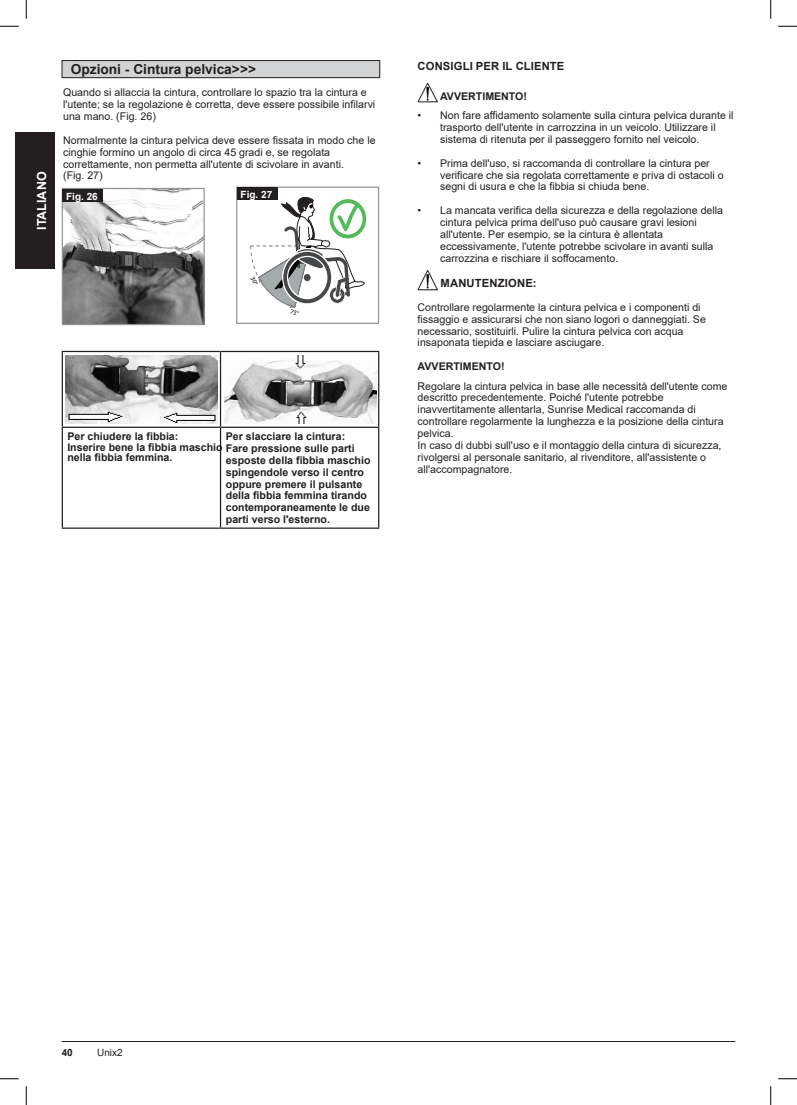
<style>
.page{position:relative;width:797px;height:1105px;background:#fff}
.page>*{position:absolute;margin:0;border:0;box-sizing:border-box;transform-origin:0 0}
.Dummy_Heading_1{font:700 13.75px "Arial";color:#231f20}
.t1{font:700 12.5px "Arial";color:#fff}
.Option_Title{font:700 11.25px "Arial";letter-spacing:.015em;color:#231f20}
.Body_Text{font:10.62px/11.9px "Arial";color:#231f20}
.Body_Text-2{font:700 10.62px/11.9px "Arial";color:#231f20}
.Pa0{font:700 10.62px/10.6px "Arial";color:#231f20}
.Bildnummer{font:700 10px "Arial";color:#fff}
.t2{font:10px "Arial";color:#231f20}
.t3{font:700 10px "Arial";color:#231f20}
</style>
<div class="page">
<div style="left:16px;top:133px;width:39px;height:136px;background:#231f20"></div>
<hr style="left:62px;top:1041px;width:673px;height:1px;background:#231f20">
<img style="left:64px;top:190px;width:139px;height:133px">
<div style="left:62px;top:188px;width:143px;height:137px;border:1px solid #939598"></div>
<div style="left:63px;top:189px;width:40px;height:12px;background:#231f20"></div>
<div style="left:236px;top:187px;width:143px;height:137px;border:1px solid #939598"></div>
<div style="left:237px;top:188px;width:40px;height:12px;background:#231f20"></div>
<hr style="left:62px;top:351px;width:158px;height:1px;background:#231f20">
<hr style="left:62px;top:352px;width:1px;height:75px;background:#231f20">
<hr style="left:220px;top:351px;width:159px;height:1px;background:#231f20">
<hr style="left:220px;top:352px;width:1px;height:75px;background:#231f20">
<hr style="left:378px;top:352px;width:1px;height:75px;background:#231f20">
<hr style="left:62px;top:427px;width:158px;height:1px;background:#231f20">
<hr style="left:62px;top:428px;width:1px;height:99px;background:#231f20">
<hr style="left:220px;top:427px;width:159px;height:1px;background:#231f20">
<hr style="left:220px;top:428px;width:1px;height:99px;background:#231f20">
<hr style="left:378px;top:428px;width:1px;height:99px;background:#231f20">
<hr style="left:62px;top:527px;width:158px;height:2px;background:#231f20">
<hr style="left:220px;top:527px;width:159px;height:2px;background:#231f20">
<img style="left:417px;top:82px;width:20px;height:21px">
<img style="left:417px;top:270px;width:20px;height:20px">
<img style="left:66px;top:355px;width:152px;height:68px">
<img style="left:225px;top:356px;width:151px;height:68px">
<div style="left:62px;top:61px;width:318px;height:17px;background:#d1d2d4"></div>
<div style="left:62px;top:60px;width:318px;height:18px;border:1px solid #231f20"></div>
<svg style="left:0;top:25px;width:19px;height:2px"></svg>
<svg style="left:778px;top:25px;width:19px;height:2px"></svg>
<svg style="left:0;top:1078px;width:19px;height:1px"></svg>
<svg style="left:778px;top:1078px;width:19px;height:1px"></svg>
<svg style="left:25px;top:0;width:2px;height:19px"></svg>
<svg style="left:25px;top:1086px;width:2px;height:19px"></svg>
<svg style="left:770px;top:0;width:1px;height:19px"></svg>
<svg style="left:770px;top:1086px;width:1px;height:19px"></svg>
<svg style="left:250px;top:197px;width:116px;height:111px"></svg>
<p class="t1" style="left:33px;top:230px;width:60px;rotate:-90deg">ITALIANO</p>
<p class="Dummy_Heading_1" style="left:71px;top:59px;width:187px">Opzioni - Cintura pelvica&gt;&gt;&gt;</p>
<p class="Body_Text" style="left:63px;top:87px;width:314px">Quando si allaccia la cintura, controllare lo spazio tra la cintura e l'utente; se la regolazione è corretta, deve essere possibile infilarvi una mano. (Fig. 26)</p>
<p class="Body_Text" style="left:63px;top:134px;width:314px">Normalmente la cintura pelvica deve essere fissata in modo che le cinghie formino un angolo di circa 45 gradi e, se regolata correttamente, non permetta all'utente di scivolare in avanti.</p>
<p class="Body_Text" style="left:63px;top:170px;width:41px">(Fig. 27)</p>
<p class="Bildnummer" style="left:66px;top:189px;width:33px">Fig. 26</p>
<p class="Bildnummer" style="left:240px;top:188px;width:33px">Fig. 27</p>
<p class="Body_Text-2" style="left:67px;top:430px;width:113px">Per chiudere la fibbia:</p>
<p class="Pa0" style="left:67px;top:442px;width:157px">Inserire bene la fibbia maschio nella fibbia femmina.</p>
<p class="Body_Text-2" style="left:226px;top:430px;width:121px">Per slacciare la cintura:</p>
<p class="Body_Text-2" style="left:226px;top:442px;width:146px">Fare pressione sulle parti esposte della fibbia maschio spingendole verso il centro oppure premere il pulsante della fibbia femmina tirando contemporaneamente le due parti verso l'esterno.</p>
<p class="Option_Title" style="left:417px;top:58px;width:148px">CONSIGLI PER IL CLIENTE</p>
<p class="Body_Text-2" style="left:440px;top:90px;width:88px">AVVERTIMENTO!</p>
<p class="Body_Text" style="left:440px;top:109px;width:295px;text-indent:-22px">• Non fare affidamento solamente sulla cintura pelvica durante il trasporto dell'utente in carrozzina in un veicolo. Utilizzare il sistema di ritenuta per il passeggero fornito nel veicolo.</p>
<p class="Body_Text" style="left:440px;top:157px;width:285px;text-indent:-22px">• Prima dell'uso, si raccomanda di controllare la cintura per verificare che sia regolata correttamente e priva di ostacoli o segni di usura e che la fibbia si chiuda bene.</p>
<p class="Body_Text" style="left:440px;top:204px;width:284px;text-indent:-22px">• La mancata verifica della sicurezza e della regolazione della cintura pelvica prima dell'uso può causare gravi lesioni all'utente. Per esempio, se la cintura è allentata eccessivamente, l'utente potrebbe scivolare in avanti sulla carrozzina e rischiare il soffocamento.</p>
<p class="Option_Title" style="left:440px;top:275px;width:98px">MANUTENZIONE:</p>
<p class="Body_Text" style="left:417px;top:301px;width:290px">Controllare regolarmente la cintura pelvica e i componenti di fissaggio e assicurarsi che non siano logori o danneggiati. Se necessario, sostituirli. Pulire la cintura pelvica con acqua insaponata tiepida e lasciare asciugare.</p>
<p class="Body_Text-2" style="left:417px;top:361px;width:88px">AVVERTIMENTO!</p>
<p class="Body_Text" style="left:417px;top:380px;width:311px">Regolare la cintura pelvica in base alle necessità dell'utente come descritto precedentemente. Poiché l'utente potrebbe inavvertitamente allentarla, Sunrise Medical raccomanda di controllare regolarmente la lunghezza e la posizione della cintura pelvica.</p>
<p class="Body_Text" style="left:417px;top:439px;width:305px">In caso di dubbi sull'uso e il montaggio della cintura di sicurezza, rivolgersi al personale sanitario, al rivenditore, all'assistente o all'accompagnatore.</p>
<p class="t3" style="left:62px;top:1045px;width:13px">40</p>
<p class="t2" style="left:97px;top:1045px;width:27px">Unix2</p>
</div>
